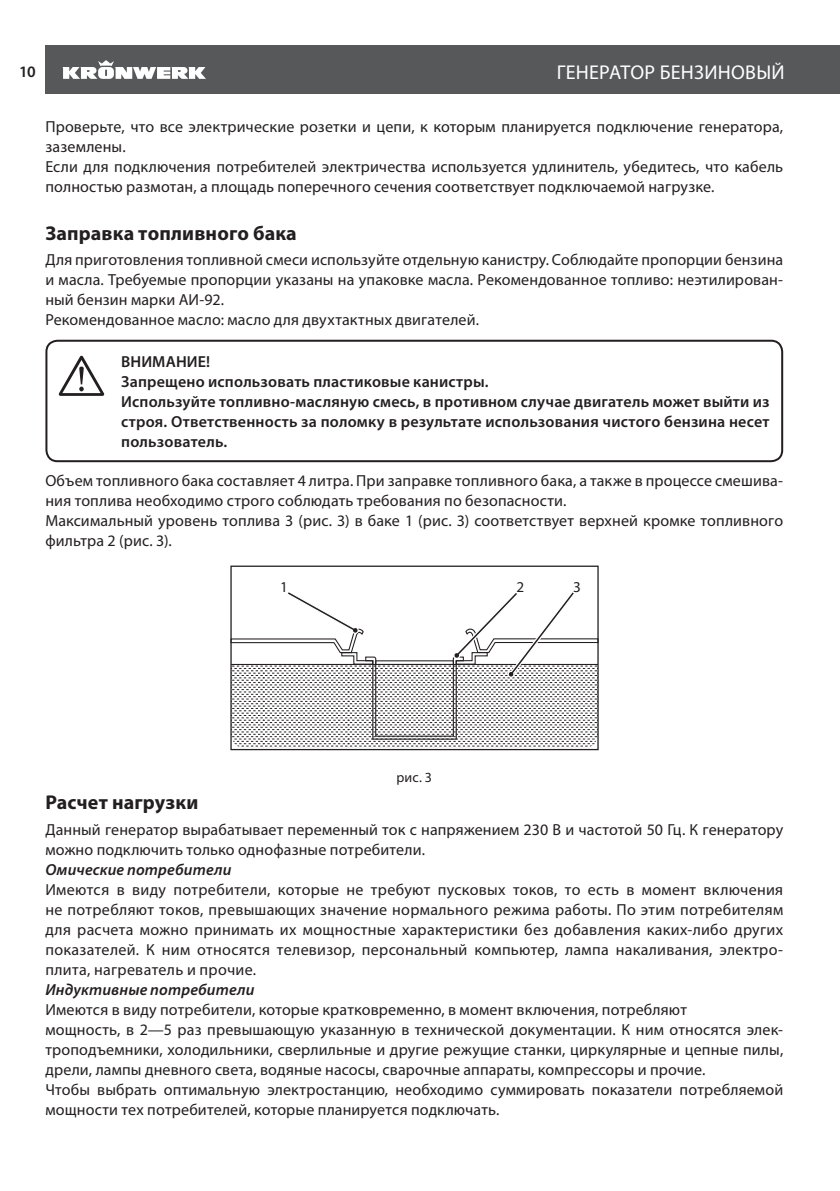
<style>
.page{position:relative;width:840px;height:1191px;background:#fff}
.page>*{position:absolute;margin:0;border:0;box-sizing:border-box;transform-origin:0 0}
.Подзаголовок{font:700 20px "Myriad Pro";letter-spacing:.01em;color:#231f20}
.t1{font:20px "Myriad Pro";letter-spacing:.01em;color:#fff}
.Текст{font:16px/20px "Myriad Pro";letter-spacing:.01em;color:#231f20}
.в_рамке{font:600 16px/20px "Myriad Pro";letter-spacing:.01em;color:#231f20;text-align:justify}
.Акцент{font:italic 600 16px "Myriad Pro";letter-spacing:.01em;color:#231f20}
.t2{font:15px "Myriad Pro";color:#231f20}
.рис{font:14px "Myriad Pro";color:#231f20}
</style>
<div class="page">
<div style="left:45px;top:45px;width:794px;height:49px;background:#57585a"></div>
<svg style="left:62px;top:60px;width:144px;height:19px"></svg>
<svg style="left:59px;top:356px;width:45px;height:40px"></svg>
<div style="left:45px;top:340px;width:737px;height:122px;border:2px solid #231f20;border-radius:11px"></div>
<div style="left:230px;top:565px;width:368px;height:185px;border:1px solid #231f20"></div>
<svg style="left:230px;top:590px;width:368px;height:156px"></svg>
<p class="в_рамке" style="left:19px;top:61px;width:18px">10</p>
<p class="t1" style="left:556px;top:59px;width:229px">ГЕНЕРАТОР БЕНЗИНОВЫЙ</p>
<p class="Текст" style="left:45px;top:116px;width:739px">Проверьте, что все электрические розетки и цепи, к которым планируется подключение генератора, заземлены.</p>
<p class="Текст" style="left:45px;top:156px;width:739px">Если для подключения потребителей электричества используется удлинитель, убедитесь, что кабель полностью размотан, а площадь поперечного сечения соответствует подключаемой нагрузке.</p>
<p class="Подзаголовок" style="left:45px;top:220px;width:253px">Заправка топливного бака</p>
<p class="Текст" style="left:45px;top:250px;width:739px;text-align:justify">Для приготовления топливной смеси используйте отдельную канистру. Соблюдайте пропорции бензина и масла. Требуемые пропорции указаны на упаковке масла. Рекомендованное топливо: неэтилирован&shy;ный бензин марки АИ-92.</p>
<p class="Текст" style="left:45px;top:310px;width:435px">Рекомендованное масло: масло для двухтактных двигателей.</p>
<p class="в_рамке" style="left:121px;top:351px;width:90px">ВНИМАНИЕ!</p>
<p class="в_рамке" style="left:121px;top:371px;width:369px">Запрещено использовать пластиковые канистры.</p>
<p class="в_рамке" style="left:121px;top:391px;width:649px">Используйте топливно-масляную смесь, в противном случае двигатель может выйти из строя. Ответственность за поломку в результате использования чистого бензина несет пользователь.</p>
<p class="Текст" style="left:45px;top:470px;width:739px">Объем топливного бака составляет 4 литра. При заправке топливного бака, а также в процессе смешива&shy;ния топлива необходимо строго соблюдать требования по безопасности.</p>
<p class="Текст" style="left:45px;top:510px;width:739px">Максимальный уровень топлива 3 (рис. 3) в баке 1 (рис. 3) соответствует верхней кромке топливного фильтра 2 (рис. 3).</p>
<p class="t2" style="left:280px;top:578px;width:9px">1</p>
<p class="t2" style="left:516px;top:578px;width:9px">2</p>
<p class="t2" style="left:573px;top:578px;width:9px">3</p>
<p class="рис" style="left:396px;top:768px;width:37px">рис. 3</p>
<p class="Подзаголовок" style="left:45px;top:789px;width:154px">Расчет нагрузки</p>
<p class="Текст" style="left:45px;top:819px;width:739px">Данный генератор вырабатывает переменный ток с напряжением 230 В и частотой 50 Гц. К генератору можно подключить только однофазные потребители.</p>
<p class="Акцент" style="left:45px;top:859px;width:187px">Омические потребители</p>
<p class="Текст" style="left:45px;top:879px;width:739px;text-align:justify">Имеются в виду потребители, которые не требуют пусковых токов, то есть в момент включения не потребляют токов, превышающих значение нормального режима работы. По этим потребителям для расчета можно принимать их мощностные характеристики без добавления каких-либо других показателей. К ним относятся телевизор, персональный компьютер, лампа накаливания, электро&shy;плита, нагреватель и прочие.</p>
<p class="Акцент" style="left:45px;top:979px;width:210px">Индуктивные потребители</p>
<p class="Текст" style="left:45px;top:999px;width:642px">Имеются в виду потребители, которые кратковременно, в момент включения, потребляют</p>
<p class="Текст" style="left:45px;top:1019px;width:739px;text-align:justify">мощность, в 2—5 раз превышающую указанную в технической документации. К ним относятся элек&shy;троподъемники, холодильники, сверлильные и другие режущие станки, циркулярные и цепные пилы, дрели, лампы дневного света, водяные насосы, сварочные аппараты, компрессоры и прочие.</p>
<p class="Текст" style="left:45px;top:1079px;width:739px">Чтобы выбрать оптимальную электростанцию, необходимо суммировать показатели потребляемой мощности тех потребителей, которые планируется подключать.</p>
</div>
